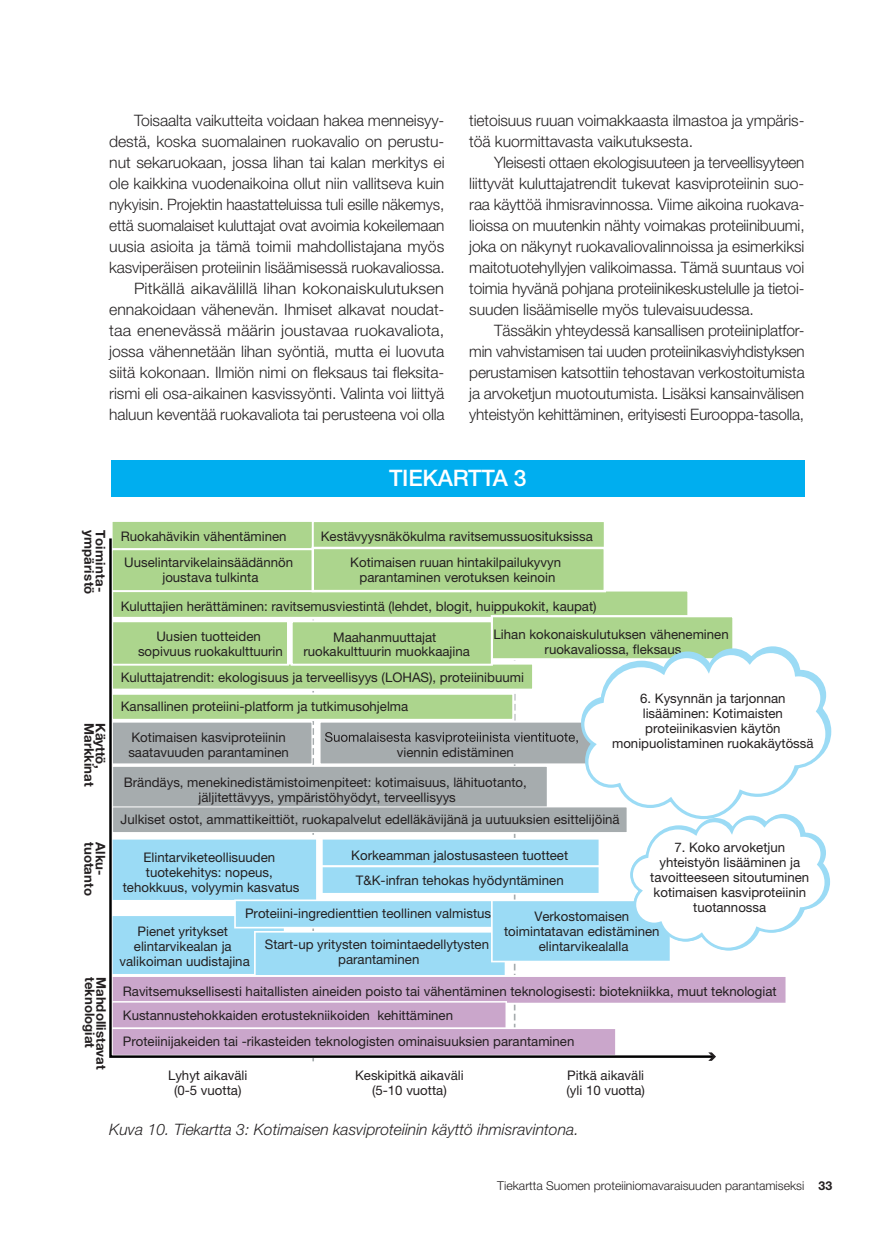
<style>
.page{position:relative;width:874px;height:1241px;background:#fff}
.page>*{position:absolute;margin:0;border:0;box-sizing:border-box;transform-origin:0 0}
.t1{font:500 22.75px "Helvetica Neue";letter-spacing:-.01em;color:#fff}
.t2{font:300 15.75px/21px "Helvetica Neue";letter-spacing:-.005em;color:#262324;text-align:justify}
.t3{font:italic 300 15.75px "Helvetica Neue";color:#262324}
.t4{font:13.3px/14.9px "Helvetica Neue";color:#231f20;text-align:center}
.t5{font:700 13.3px "Helvetica Neue";color:#231f20}
.t6{font:700 13.3px/11.5px "Helvetica Neue";letter-spacing:.02em;color:#231f20}
.t7{font:300 12.25px "Helvetica Neue";color:#231f20}
.s1{font-weight:700}
</style>
<div class="page">
<div style="left:112px;top:521px;width:201px;height:28px;background:#acd58d"></div>
<div style="left:111px;top:520px;width:203px;height:30px;border:2px solid #fff"></div>
<div style="left:312px;top:521px;width:292px;height:28px;background:#acd58d"></div>
<div style="left:311px;top:520px;width:294px;height:30px;border:2px solid #fff"></div>
<svg style="left:111px;top:527px;width:720px;height:534px"></svg>
<div style="left:111px;top:460px;width:693px;height:36px;background:#00aeef"></div>
<p class="t2" style="left:109px;top:110px;width:337px;text-align:right">Toisaalta vaikutteita voidaan hakea menneisyy&shy;destä, koska suomalainen ruokavalio on perustu&shy;nut sekaruokaan, jossa lihan tai kalan merkitys ei ole kaikkina vuodenaikoina ollut niin vallitseva kuin nykyisin. Projektin haastatteluissa tuli esille näkemys, että suomalaiset kuluttajat ovat avoimia kokeilemaan uusia asioita ja tämä toimii mahdollistajana myös kasviperäisen proteiinin lisäämisessä ruokavaliossa.<br>Pitkällä aikavälillä lihan kokonaiskulutuksen ennakoidaan vähenevän. Ihmiset alkavat noudat&shy;taa enenevässä määrin joustavaa ruokavaliota, jossa vähennetään lihan syöntiä, mutta ei luovuta siitä kokonaan. Ilmiön nimi on fleksaus tai fleksita&shy;rismi eli osa-aikainen kasvissyönti. Valinta voi liittyä haluun keventää ruokavaliota tai perusteena voi olla</p>
<p class="t2" style="left:469px;top:110px;width:336px">tietoisuus ruuan voimakkaasta ilmastoa ja ympäris&shy;töä kuormittavasta vaikutuksesta.</p>
<p class="t2" style="left:469px;top:152px;width:337px;text-indent:25px">Yleisesti ottaen ekologisuuteen ja terveellisyyteen liittyvät kuluttajatrendit tukevat kasviproteiinin suo&shy;raa käyttöä ihmisravinnossa. Viime aikoina ruokava&shy;lioissa on muutenkin nähty voimakas proteiinibuumi, joka on näkynyt ruokavaliovalinnoissa ja esimerkiksi maitotuotehyllyjen valikoimassa. Tämä suuntaus voi toimia hyvänä pohjana proteiinikeskustelulle ja tietoi&shy;suuden lisäämiselle myös tulevaisuudessa.</p>
<p class="t2" style="left:469px;top:320px;width:337px;text-indent:25px">Tässäkin yhteydessä kansallisen proteiiniplatfor&shy;min vahvistamisen tai uuden proteiinikasviyhdistyksen perustamisen katsottiin tehostavan verkostoitumista ja arvoketjun muotoutumista. Lisäksi kansainvälisen yhteistyön kehittäminen, erityisesti Eurooppa-tasolla,</p>
<h1 class="t1" style="left:389px;top:464px;width:139px">TIEKARTTA 3</h1>
<p class="t6" style="left:107px;top:529px;width:66px;rotate:90deg">Toiminta&shy;ympäristö</p>
<p class="t5" style="left:97px;top:723px;width:65px;rotate:90deg">Markkinat</p>
<p class="t5" style="left:109px;top:723px;width:47px;rotate:90deg">Käyttö,</p>
<p class="t5" style="left:97px;top:842px;width:55px;rotate:90deg">tuotanto</p>
<p class="t5" style="left:109px;top:842px;width:35px;rotate:90deg">Alku-</p>
<p class="t5" style="left:98px;top:976px;width:72px;rotate:90deg">teknologiat</p>
<p class="t5" style="left:109px;top:976px;width:94px;rotate:90deg">Mahdollistavat</p>
<p class="t4" style="left:121px;top:529px;width:167px">Ruokahävikin vähentäminen</p>
<p class="t4" style="left:124px;top:554px;width:170px">Uuselintarvikelainsäädännön joustava tulkinta</p>
<p class="t4" style="left:320px;top:529px;width:273px">Kestävyysnäkökulma ravitsemussuosituksissa</p>
<p class="t4" style="left:350px;top:554px;width:212px">Kotimaisen ruuan hintakilpailukyvyn parantaminen verotuksen keinoin</p>
<p class="t4" style="left:121px;top:598px;width:477px">Kuluttajien herättäminen: ravitsemusviestintä (lehdet, blogit, huippukokit, kaupat)</p>
<p class="t4" style="left:138px;top:629px;width:146px">Uusien tuotteiden sopivuus ruokakulttuurin</p>
<p class="t4" style="left:303px;top:629px;width:168px">Maahanmuuttajat ruokakulttuurin muokkaajina</p>
<p class="t4" style="left:493px;top:626px;width:236px">Lihan kokonaiskulutuksen väheneminen ruokavaliossa, fleksaus</p>
<p class="t4" style="left:121px;top:663px;width:404px;line-height:28.5px;text-align:left">Kuluttajatrendit: ekologisuus ja terveellisyys (LOHAS), proteiinibuumi<br>Kansallinen proteiini-platform ja tutkimusohjelma</p>
<p class="t4" style="left:128px;top:729px;width:162px;text-align:left">Kotimaisen kasviproteiinin saatavuuden parantaminen</p>
<p class="t4" style="left:396px;top:744px;width:119px">viennin edistäminen</p>
<p class="t4" style="left:611px;top:690px;width:203px">6. Kysynnän ja tarjonnan lisääminen: Kotimaisten proteiinikasvien käytön monipuolistaminen ruokakäytössä</p>
<p class="t4" style="left:124px;top:774px;width:404px">Brändäys, menekinedistämistoimenpiteet: kotimaisuus, lähituotanto, jäljitettävyys, ympäristöhyödyt, terveellisyys</p>
<p class="t4" style="left:120px;top:811px;width:500px">Julkiset ostot, ammattikeittiöt, ruokapalvelut edelläkävijänä ja uutuuksien esittelijöinä</p>
<p class="t4" style="left:650px;top:839px;width:160px">7. Koko arvoketjun yhteistyön lisääminen ja tavoitteeseen sitoutuminen kotimaisen kasviproteiinin tuotannossa</p>
<p class="t4" style="left:123px;top:849px;width:178px">Elintarviketeollisuuden tuotekehitys: nopeus, tehokkuus, volyymin kasvatus</p>
<p class="t4" style="left:351px;top:842px;width:218px;line-height:25px">Korkeamman jalostusasteen tuotteet<br>T&amp;K-infran tehokas hyödyntäminen</p>
<p class="t4" style="left:245px;top:905px;width:247px">Proteiini-ingredienttien teollinen valmistus</p>
<p class="t4" style="left:504px;top:908px;width:157px">Verkostomaisen toimintatavan edistäminen elintarvikealalla</p>
<p class="t4" style="left:119px;top:923px;width:132px">Pienet yritykset elintarvikealan ja valikoiman uudistajina</p>
<p class="t4" style="left:265px;top:936px;width:226px">Start-up yritysten toimintaedellytysten parantaminen</p>
<p class="t4" style="left:123px;top:978px;width:655px;line-height:24.3px;text-align:left">Ravitsemuksellisesti haitallisten aineiden poisto tai vähentäminen teknologisesti: biotekniikka, muut teknologiat<br>Kustannustehokkaiden erotustekniikoiden kehittäminen</p>
<p class="t4" style="left:123px;top:1033px;width:453px">Proteiinijakeiden tai -rikasteiden teknologisten ominaisuuksien parantaminen</p>
<p class="t4" style="left:168px;top:1067px;width:81px">Lyhyt aikaväli (0-5 vuotta)</p>
<p class="t4" style="left:355px;top:1067px;width:110px">Keskipitkä aikaväli (5-10 vuotta)</p>
<p class="t4" style="left:566px;top:1067px;width:80px;text-align:left">Pitkä aikaväli (yli 10 vuotta)</p>
<p class="t3" style="left:109px;top:1119px;width:471px">Kuva 10. Tiekartta 3: Kotimaisen kasviproteiinin käyttö ihmisravintona.</p>
<p class="t7" style="left:497px;top:1177px;width:336px">Tiekartta Suomen proteiiniomavaraisuuden parantamiseksi <span class="s1">33</span></p>
</div>
